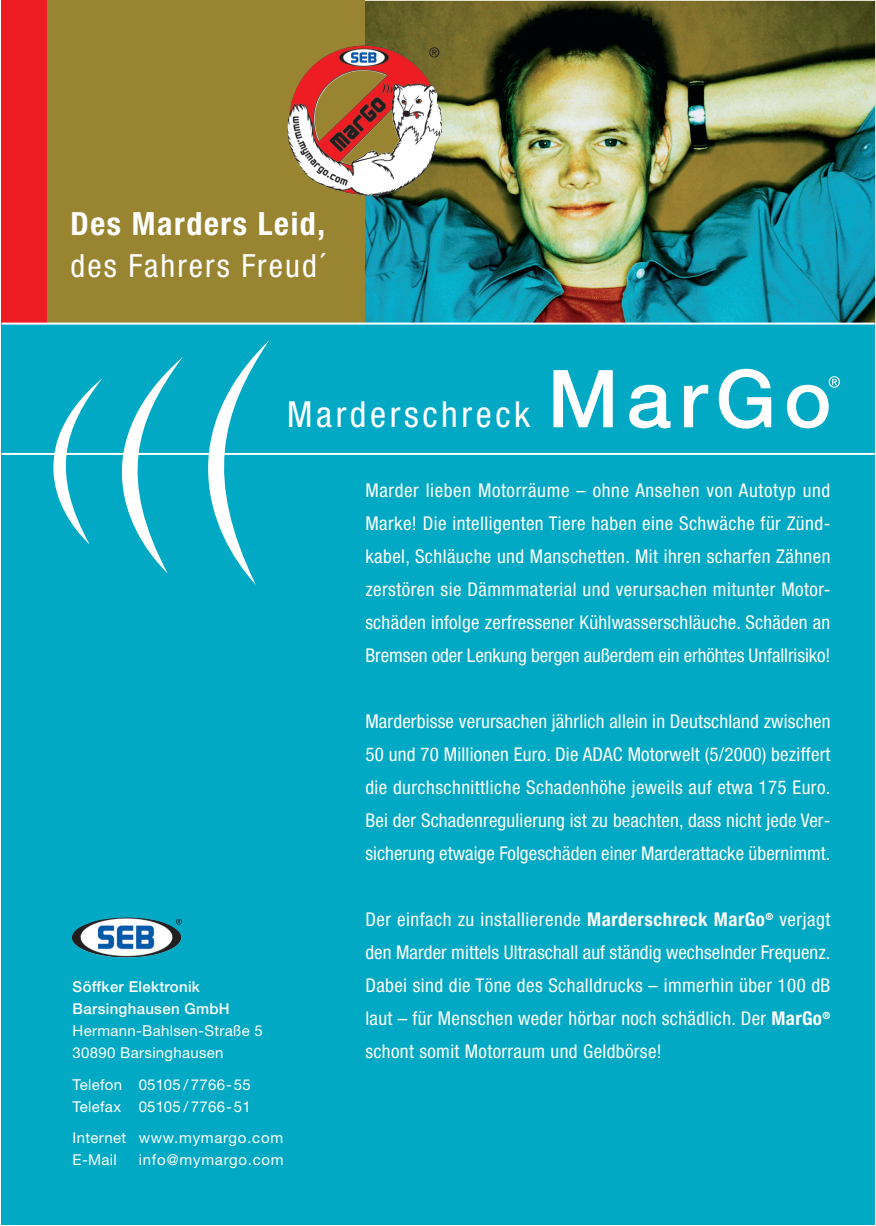
<style>
.page{position:relative;width:876px;height:1226px;background:#fff}
.page>*{position:absolute;margin:0;border:0;box-sizing:border-box;transform-origin:0 0}
.t1{font:500 80px "Helvetica Neue";letter-spacing:.1em;color:#fff}
.t2{font:condensed 36px "Helvetica Neue";letter-spacing:.1em;color:#fff}
.t3{font:condensed 32px "Helvetica Neue";letter-spacing:.065em;color:#fff}
.t4{font:700 condensed 32px "Helvetica Neue";letter-spacing:.05em;color:#fff}
.t5{font:condensed 19px/33px "Helvetica Neue";letter-spacing:.005em;color:#fff;text-align:justify}
.t6{font:15px/22px "Helvetica Neue";letter-spacing:.02em;color:#fff}
.t7{font:500 15px/22px "Helvetica Neue";letter-spacing:.02em;color:#fff}
.t8{font:15px "Helvetica Neue";letter-spacing:.05em;color:#fff}
.s1{font-weight:700}
</style>
<div class="page">
<div style="left:2px;top:324px;width:873px;height:901px;background:#01a9c4"></div>
<img style="left:365px;top:2px;width:510px;height:321px">
<div style="left:19px;top:1px;width:346px;height:323px;background:#988431"></div>
<img style="left:71px;top:917px;width:111px;height:41px">
<svg style="left:176px;top:919px;width:6px;height:6px"></svg>
<svg style="left:28px;top:340px;width:241px;height:245px"></svg>
<div style="left:2px;top:1px;width:45px;height:323px;background:#ee1d23"></div>
<img style="left:287px;top:45px;width:155px;height:151px">
<svg style="left:429px;top:47px;width:10px;height:11px"></svg>
<hr style="left:2px;top:453px;width:873px;height:2px;background:#fff">
<hr style="left:2px;top:323px;width:873px;height:2px;background:#fff">
<svg style="left:829px;top:376px;width:11px;height:12px"></svg>
<h3 class="t4" style="left:71px;top:212px;width:256px">Des Marders Leid,</h3>
<h3 class="t3" style="left:71px;top:254px;width:256px">des Fahrers Freud´</h3>
<h2 class="t2" style="left:287px;top:402px;width:245px">Marderschreck</h2>
<h1 class="t1" style="left:548px;top:370px;width:285px">MarGo</h1>
<p class="t5" style="left:365px;top:476px;width:467px">Marder lieben Motorräume – ohne Ansehen von Autotyp und Marke! Die intelligenten Tiere haben eine Schwäche für Zünd&shy;kabel, Schläuche und Manschetten. Mit ihren scharfen Zähnen zerstören sie Dämmmaterial und verursachen mitunter Motor&shy;schäden infolge zerfressener Kühlwasserschläuche. Schäden an Bremsen oder Lenkung bergen außerdem ein erhöhtes Unfallrisiko!</p>
<p class="t7" style="left:73px;top:977px;width:159px">Söffker Elektronik<br>Barsinghausen GmbH</p>
<p class="t6" style="left:73px;top:1021px;width:192px">Hermann-Bahlsen-Straße 5<br>30890 Barsinghausen</p>
<p class="t6" style="left:73px;top:1075px;width:180px">Telefon 05105 / 7766-55<br>Telefax 05105 / 7766-51</p>
<p class="t6" style="left:73px;top:1128px;width:212px">Internet www.mymargo.com<br>E-Mail</p>
<p class="t8" style="left:139px;top:1154px;width:146px">info@mymargo.com</p>
<p class="t5" style="left:365px;top:707px;width:467px">Marderbisse verursachen jährlich allein in Deutschland zwischen 50 und 70 Millionen Euro. Die ADAC Motorwelt (5/2000) beziffert die durchschnittliche Schadenhöhe jeweils auf etwa 175 Euro.<br>Bei der Schadenregulierung ist zu beachten, dass nicht jede Ver&shy;sicherung etwaige Folgeschäden einer Marderattacke übernimmt.</p>
<p class="t5" style="left:365px;top:905px;width:467px">Der einfach zu installierende <span class="s1">Marderschreck MarGo</span><sup>®</sup> verjagt den Marder mittels Ultraschall auf ständig wechselnder Frequenz.<br>Dabei sind die Töne des Schalldrucks – immerhin über 100 dB laut – für Menschen weder hörbar noch schädlich. Der <span class="s1">MarGo</span><sup>® </sup>schont somit Motorraum und Geldbörse!</p>
</div>
